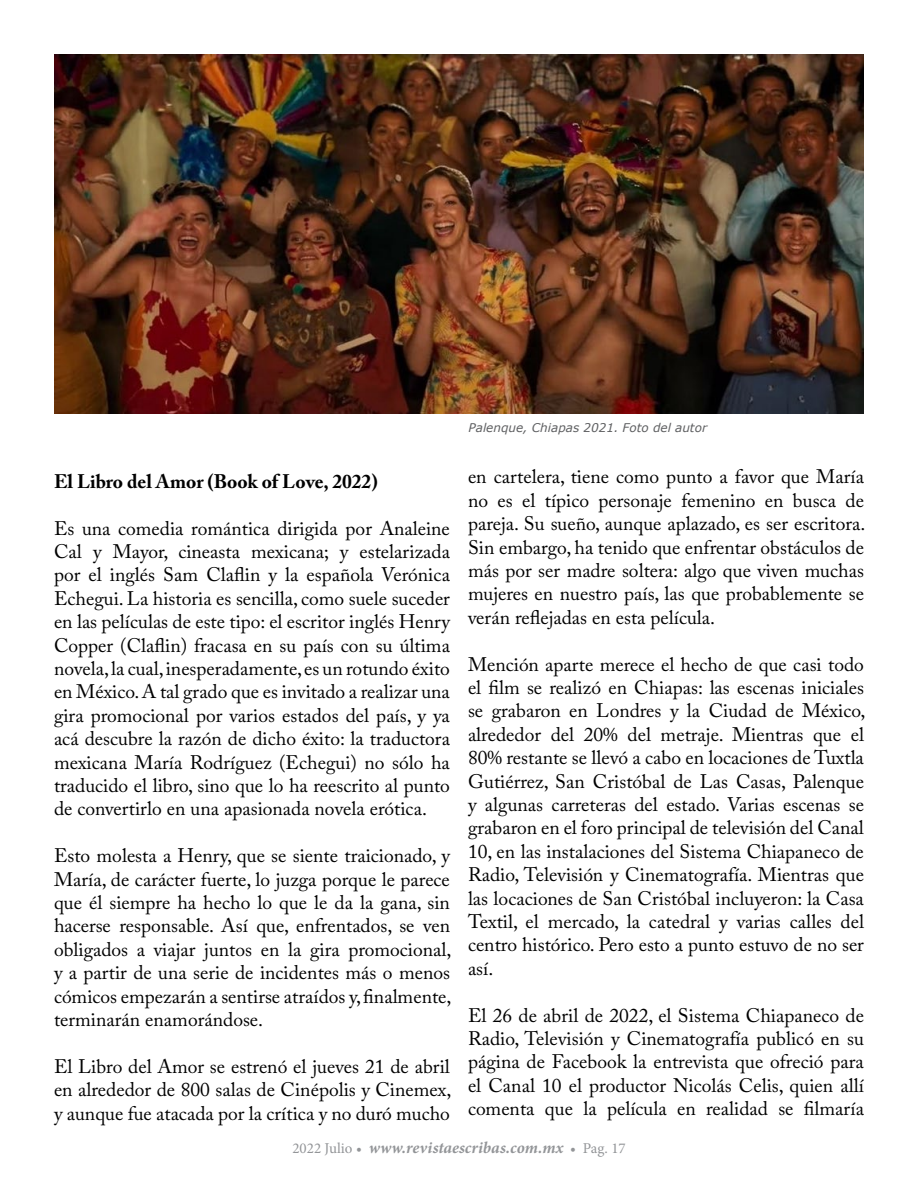
<style>
.page{position:relative;width:918px;height:1188px;background:#fff}
.page>*{position:absolute;margin:0;border:0;box-sizing:border-box;transform-origin:0 0}
.t1{font:19.5px/23.4px "Adobe Caslon Pro";color:#000;text-align:justify}
.t2{font:700 19.5px "Adobe Caslon Pro";color:#000}
.t3{font:italic 700 16.5px "Minion Pro";letter-spacing:.005em;color:#939598}
.t4{font:italic 12px "Verdana";color:#5f6062}
.s1{font-weight:400;font-style:normal;font-size:15px}
</style>
<div class="page">
<img style="left:54px;top:54px;width:810px;height:360px">
<p class="t2" style="left:54px;top:470px;width:325px">El Libro del Amor (Book of Love, 2022)</p>
<p class="t1" style="left:54px;top:516px;width:398px">Es una comedia romántica dirigida por Analeine Cal y Mayor, cineasta mexicana; y estelarizada por el inglés Sam Claflin y la española Verónica Echegui. La historia es sencilla, como suele suceder en las películas de este tipo: el escritor inglés Henry Copper (Claflin) fracasa en su país con su última novela, la cual, inesperadamente, es un rotundo éxito en México. A tal grado que es invitado a realizar una gira promocional por varios estados del país, y ya acá descubre la razón de dicho éxito: la traductora mexicana María Rodríguez (Echegui) no sólo ha traducido el libro, sino que lo ha reescrito al punto de convertirlo en una apasionada novela erótica.</p>
<p class="t1" style="left:54px;top:844px;width:399px">Esto molesta a Henry, que se siente traicionado, y María, de carácter fuerte, lo juzga porque le parece que él siempre ha hecho lo que le da la gana, sin hacerse responsable. Así que, enfrentados, se ven obligados a viajar juntos en la gira promocional, y a partir de una serie de incidentes más o menos cómicos empezarán a sentirse atraídos y, finalmente, terminarán enamorándose.</p>
<p class="t1" style="left:54px;top:1054px;width:399px">El Libro del Amor se estrenó el jueves 21 de abril en alrededor de 800 salas de Cinépolis y Cinemex, y aunque fue atacada por la crítica y no duró mucho</p>
<p class="t4" style="left:469px;top:419px;width:240px">Palenque, Chiapas 2021. Foto del autor</p>
<p class="t1" style="left:468px;top:465px;width:399px">en cartelera, tiene como punto a favor que María no es el típico personaje femenino en busca de pareja. Su sueño, aunque aplazado, es ser escritora.<br>Sin embargo, ha tenido que enfrentar obstáculos de más por ser madre soltera: algo que viven muchas mujeres en nuestro país, las que probablemente se verán reflejadas en esta película.</p>
<p class="t1" style="left:468px;top:652px;width:399px">Mención aparte merece el hecho de que casi todo el film se realizó en Chiapas: las escenas iniciales se grabaron en Londres y la Ciudad de México, alrededor del 20% del metraje. Mientras que el 80% restante se llevó a cabo en locaciones de Tuxtla Gutiérrez, San Cristóbal de Las Casas, Palenque y algunas carreteras del estado. Varias escenas se grabaron en el foro principal de televisión del Canal 10, en las instalaciones del Sistema Chiapaneco de Radio, Televisión y Cinematografía. Mientras que las locaciones de San Cristóbal incluyeron: la Casa Textil, el mercado, la catedral y varias calles del centro histórico. Pero esto a punto estuvo de no ser así.</p>
<p class="t1" style="left:468px;top:1003px;width:398px">El 26 de abril de 2022, el Sistema Chiapaneco de Radio, Televisión y Cinematografía publicó en su página de Facebook la entrevista que ofreció para el Canal 10 el productor Nicolás Celis, quien allí comenta que la película en realidad se filmaría</p>
<p class="t3" style="left:292px;top:1136px;width:335px"><span class="s1">2022 Julio •</span> www.revistaescribas.com.mx <span class="s1">• Pag. 17</span></p>
</div>
